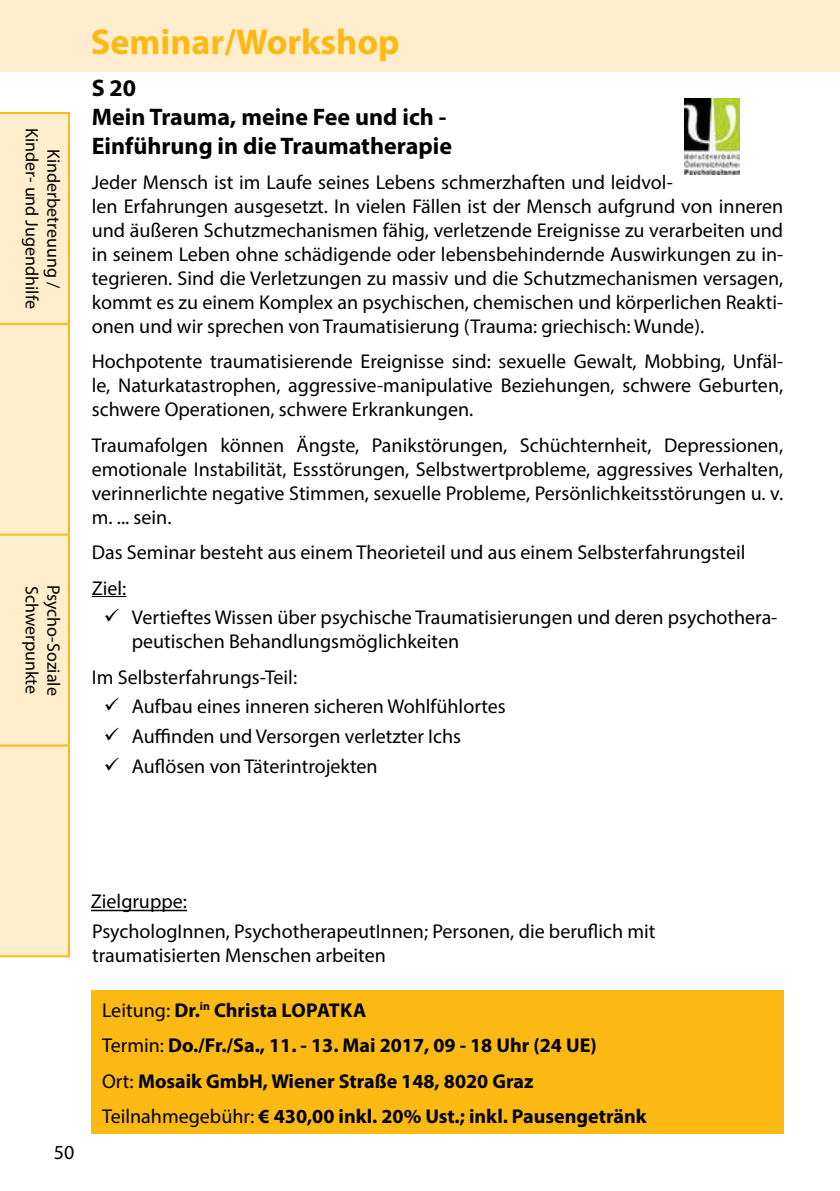
<style>
.page{position:relative;width:840px;height:1191px;background:#fff}
.page>*{position:absolute;margin:0;border:0;box-sizing:border-box;transform-origin:0 0}
.t1{font:700 36px "Myriad Pro";color:#fdb913}
.t2{font:700 24px/28.8px "Myriad Pro";color:#000}
.t3{font:20px/24px "Myriad Pro";color:#000}
.t4{font:700 20px/35.4px "Myriad Pro";color:#000}
.t5{font:18px/21.6px "Myriad Pro";color:#000;text-align:center}
.s1{font-weight:400}
</style>
<div class="page">
<div style="left:91px;top:990px;width:691px;height:144px;background:#fdb913"></div>
<hr style="left:92px;top:596px;width:34px;height:1px;background:#000">
<hr style="left:91px;top:909px;width:96px;height:2px;background:#000">
<img style="left:684px;top:98px;width:55px;height:76px">
<div style="left:0;top:114px;width:68px;height:841px;background:#ffedce"></div>
<hr style="left:0;top:112px;width:70px;height:2px;background:#fdb913">
<hr style="left:68px;top:114px;width:2px;height:209px;background:#fdb913">
<hr style="left:68px;top:325px;width:2px;height:208px;background:#fdb913">
<hr style="left:68px;top:535px;width:2px;height:209px;background:#fdb913">
<hr style="left:68px;top:746px;width:2px;height:209px;background:#fdb913">
<hr style="left:0;top:323px;width:70px;height:2px;background:#fdb913">
<hr style="left:0;top:533px;width:70px;height:2px;background:#fdb913">
<hr style="left:0;top:744px;width:70px;height:2px;background:#fdb913">
<hr style="left:0;top:955px;width:70px;height:2px;background:#fdb913">
<hr style="left:839px;top:0;width:1px;height:72px;background:#ffedce">
<div style="left:0;top:0;width:839px;height:72px;background:#ffedce"></div>
<p class="t5" style="left:65px;top:128px;width:182px;rotate:90deg">Kinderbetreuung /<br>Kinder- und Jugendhilfe</p>
<p class="t5" style="left:43px;top:586px;width:110px;rotate:90deg">Schwerpunkte</p>
<p class="t5" style="left:65px;top:584px;width:112px;rotate:90deg">Psycho-Soziale</p>
<h1 class="t1" style="left:91px;top:18px;width:310px">Seminar/Workshop</h1>
<p class="t2" style="left:92px;top:73px;width:361px">S 20<br>Mein Trauma, meine Fee und ich -<br>Einführung in die Traumatherapie</p>
<p class="t3" style="left:92px;top:170px;width:692px">Jeder Mensch ist im Laufe seines Lebens schmerzhaften und leidvol-<br>len Erfahrungen ausgesetzt. In vielen Fällen ist der Mensch aufgrund von inneren und äußeren Schutzmechanismen fähig, verletzende Ereignisse zu verarbeiten und in seinem Leben ohne schädigende oder lebensbehindernde Auswirkungen zu in&shy;tegrieren. Sind die Verletzungen zu massiv und die Schutzmechanismen versagen, kommt es zu einem Komplex an psychischen, chemischen und körperlichen Reakti&shy;onen und wir sprechen von Traumatisierung (Trauma: griechisch: Wunde).</p>
<p class="t3" style="left:92px;top:349px;width:692px;text-align:justify">Hochpotente traumatisierende Ereignisse sind: sexuelle Gewalt, Mobbing, Unfäl&shy;le, Naturkatastrophen, aggressive-manipulative Beziehungen, schwere Geburten, schwere Operationen, schwere Erkrankungen.</p>
<p class="t3" style="left:92px;top:433px;width:692px;text-align:justify">Traumafolgen können Ängste, Panikstörungen, Schüchternheit, Depressionen, emotionale Instabilität, Essstörungen, Selbstwertprobleme, aggressives Verhalten, verinnerlichte negative Stimmen, sexuelle Probleme, Persönlichkeitsstörungen u. v. m. ... sein.</p>
<p class="t3" style="left:92px;top:534px;width:654px;line-height:35.4px">Das Seminar besteht aus einem Theorieteil und aus einem Selbsterfahrungsteil<br>Ziel:</p>
<p class="t3" style="left:132px;top:605px;width:646px">Vertieftes Wissen über psychische Traumatisierungen und deren psychothera&shy;peutischen Behandlungsmöglichkeiten</p>
<p class="t3" style="left:132px;top:661px;width:375px;line-height:29.6px;text-indent:-40px">Im Selbsterfahrungs-Teil:<br>Aufbau eines inneren sicheren Wohlfühlortes Auffinden und Versorgen verletzter Ichs Auflösen von Täterintrojekten</p>
<p class="t3" style="left:54px;top:1140px;width:22px">50</p>
<p class="t3" style="left:91px;top:886px;width:565px;line-height:29.6px">Zielgruppe:<br>PsychologInnen, PsychotherapeutInnen; Personen, die beruflich mit</p>
<p class="t3" style="left:92px;top:943px;width:295px">traumatisierten Menschen arbeiten</p>
<p class="t4" style="left:102px;top:991px;width:545px"><span class="s1">Leitung:</span> Dr.<sup>in</sup> Christa Lopatka<br><span class="s1">Termin:</span> Do./Fr./Sa., 11. - 13. Mai 2017, 09 - 18 Uhr (24 UE)<br><span class="s1">Ort:</span> Mosaik GmbH, Wiener Straße 148, 8020 Graz <span class="s1">Teilnahmegebühr:</span> € 430,00 inkl. 20% Ust.; inkl. Pausengetränk</p>
</div>
